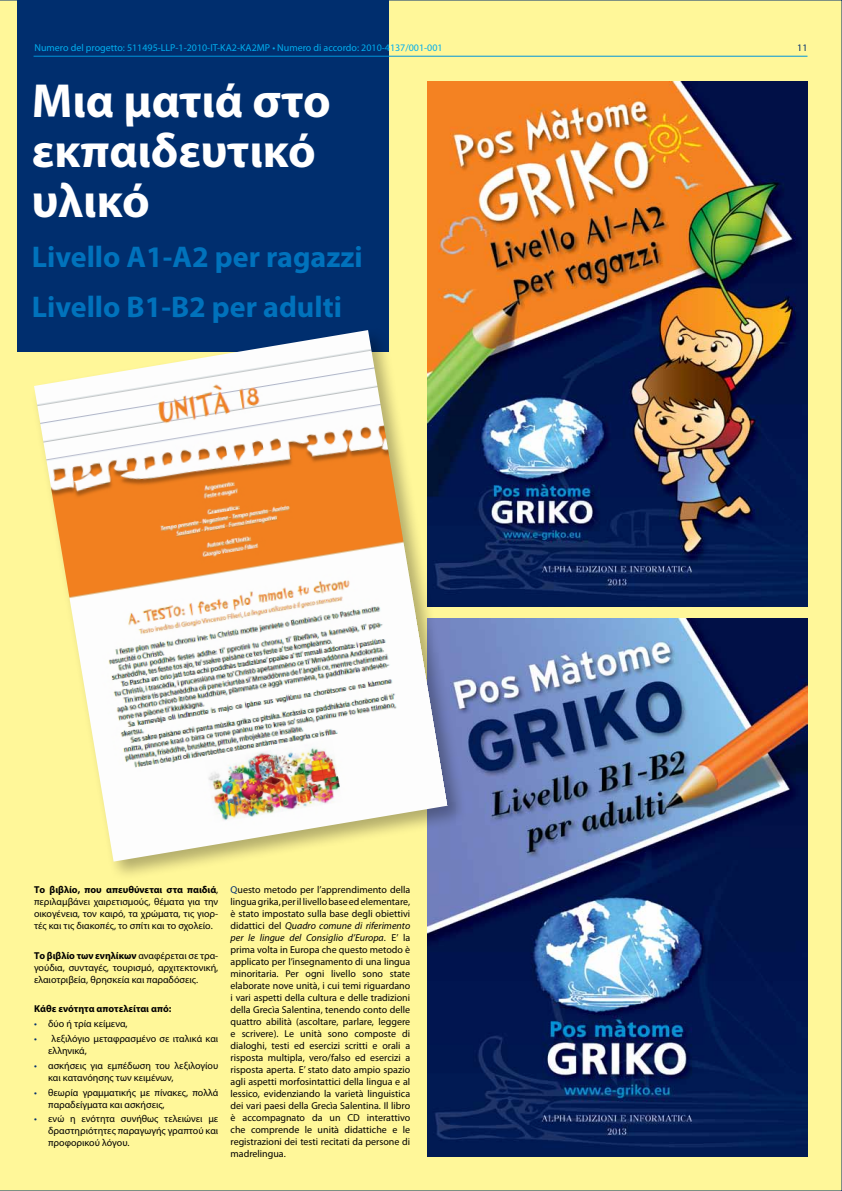
<style>
.page{position:relative;width:842px;height:1191px;background:#fff799}
.page>*{position:absolute;margin:0;border:0;box-sizing:border-box;transform-origin:0 0}
.t1{font:700 48px/50px "Myriad Pro";color:#fff}
.t2{font:700 30px/50px "Myriad Pro";color:#0072bc}
.t3{font:10px/12px "Myriad Pro";color:#000;text-align:justify}
.t4{font:10px "Myriad Pro";color:#00aeef}
.t5{font:700 10px "Myriad Pro";color:#000}
.t6{font:10px "Myriad Pro";color:#002e6e}
.s1{font-weight:700}
.s2{color:#002e6e}
.s3{font-style:italic}
</style>
<div class="page">
<div style="left:17px;top:0;width:371px;height:352px;background:#002e6e"></div>
<img style="left:427px;top:81px;width:381px;height:525px">
<img style="left:427px;top:618px;width:381px;height:539px">
<div style="left:30px;top:326px;width:437px;height:555px;background:#000;opacity:.3"></div>
<img style="left:34px;top:330px;width:414px;height:531px">
<hr style="left:34px;top:56px;width:773px;height:1px;background:#0095da">
<p class="t4" style="left:34px;top:42px;width:410px">Numero del progetto: 511495-LLP-1-2010-IT-KA2-KA2MP • Numero di accordo: 2010-4137/001-001</p>
<p class="t6" style="left:797px;top:42px;width:12px">11</p>
<h1 class="t1" style="left:32px;top:74px;width:300px">Μια ματιά στο εκπαιδευτικό υλικό</h1>
<h2 class="t2" style="left:32px;top:231px;width:332px">Livello A1-A2 per ragazzi<br>Livello B1-B2 per adulti</h2>
<p class="t3" style="left:34px;top:883px;width:186px"><span class="s1">Το βιβλίο, που απευθύνεται στα παιδιά</span>, περιλαμβάνει χαιρετισμούς, θέματα για την οικογένεια, τον καιρό, τα χρώματα, τις γιορ&shy;τές και τις διακοπές, το σπίτι και το σχολείο.</p>
<p class="t3" style="left:34px;top:949px;width:186px"><span class="s1">Το βιβλίο των ενηλίκων</span> αναφέρεται σε τρα&shy;γούδια, συνταγές, τουρισμό, αρχιτεκτονική, ελαιοτριβεία, θρησκεία και παραδόσεις.</p>
<p class="t5" style="left:34px;top:1002px;width:139px">Κάθε ενότητα αποτελείται από:</p>
<p class="t3" style="left:34px;top:1017px;width:95px"><span class="s2">•</span> δύο ή τρία κείμενα,</p>
<p class="t3" style="left:48px;top:1032px;width:172px;text-indent:-14px"><span class="s2">•</span> λεξιλόγιο μεταφρασμένο σε ιταλικά και ελληνικά,</p>
<p class="t3" style="left:48px;top:1059px;width:172px;text-indent:-14px"><span class="s2">•</span> ασκήσεις για εμπέδωση του λεξιλογίου και κατανόησης των κειμένων,</p>
<p class="t3" style="left:48px;top:1086px;width:172px;text-indent:-14px"><span class="s2">•</span> θεωρία γραμματικής με πίνακες, πολλά παραδείγματα και ασκήσεις,</p>
<p class="t3" style="left:48px;top:1113px;width:172px;text-indent:-14px"><span class="s2">•</span> ενώ η ενότητα συνήθως τελειώνει με δραστηριότητες παραγωγής γραπτού και προφορικού λόγου.</p>
<p class="t3" style="left:231px;top:883px;width:181px"><span class="s2">Q</span>uesto metodo per l’apprendimento della lingua grika, per il livello base ed elementare, è stato impostato sulla base degli obiettivi didattici del <span class="s3">Quadro comune di riferimento per le lingue del Consiglio d’Europa</span>. E’ la prima volta in Europa che questo metodo è applicato per l’insegnamento di una lingua minoritaria. Per ogni livello sono state elaborate nove unità, i cui temi riguardano i vari aspetti della cultura e delle tradizioni della Grecìa Salentina, tenendo conto delle quattro abilità (ascoltare, parlare, leggere e scrivere). Le unità sono composte di dialoghi, testi ed esercizi scritti e orali a risposta multipla, vero/falso ed esercizi a risposta aperta. E’ stato dato ampio spazio agli aspetti morfosintattici della lingua e al lessico, evidenziando la varietà linguistica dei vari paesi della Grecìa Salentina. Il libro è accompagnato da un CD interattivo che comprende le unità didattiche e le registrazioni dei testi recitati da persone di madrelingua.</p>
</div>
